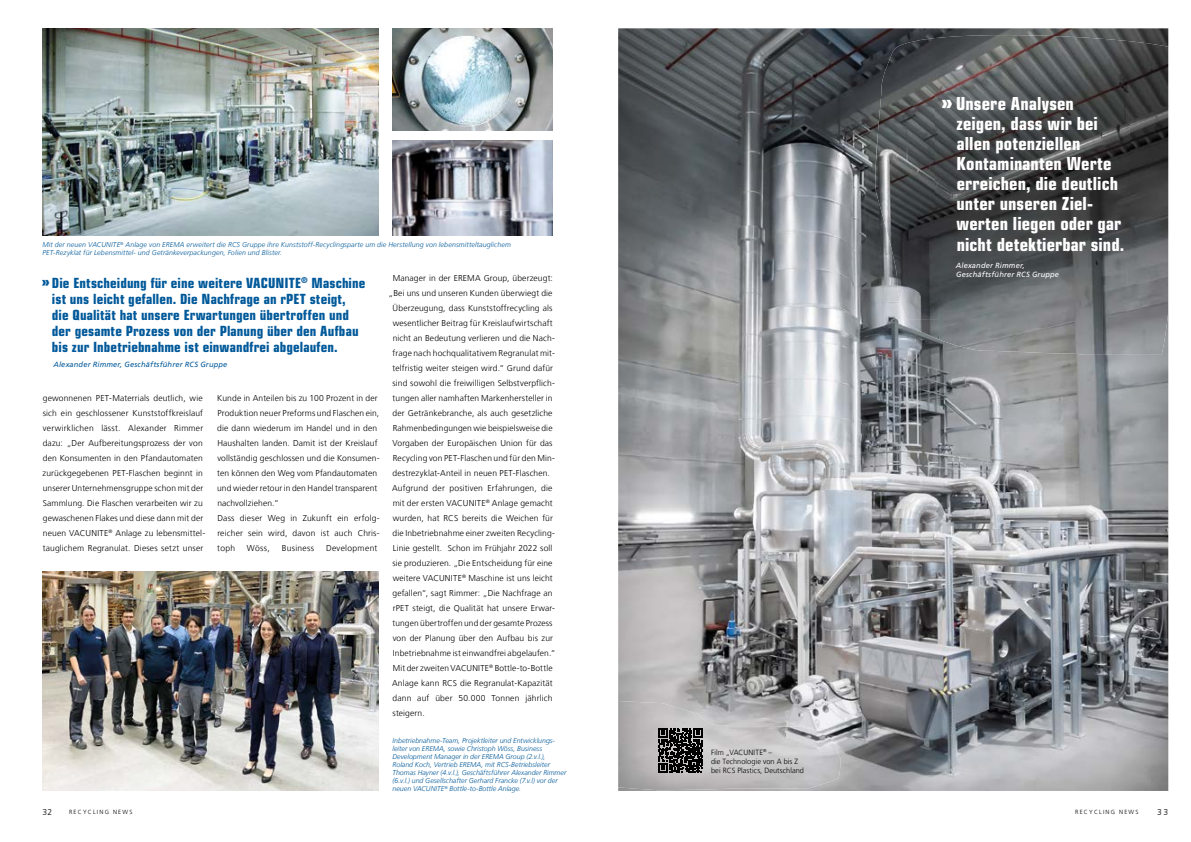
<style>
.page{position:relative;width:1191px;height:842px;background:#fff}
.page>*{position:absolute;margin:0;border:0;box-sizing:border-box;transform-origin:0 0}
.t1{font:700 condensed 18px/20.1px "Eurostile";letter-spacing:.005em;color:#fff}
.t2{font:700 condensed 14.1px/16px "Eurostile";letter-spacing:.005em;color:#00599a}
.t3{font:300 8.5px/15px "Frutiger LT Com";letter-spacing:.015em;color:#000}
.t4{font:300 8.5px "Frutiger LT Com";letter-spacing:.04em;color:#000}
.t5{font:300 8.5px "Frutiger LT Com";letter-spacing:.035em;color:#000}
.t6{font:300 7.5px/9px "Frutiger LT Com";letter-spacing:.01em;color:#000}
.t7{font:italic 7.5px "Frutiger LT Com";letter-spacing:.02em;color:#00599a}
.t8{font:italic 7.5px/9px "Frutiger LT Com";letter-spacing:.02em;color:#fff}
.t9{font:italic 300 7px/8px "Frutiger LT Com";letter-spacing:.01em;color:#00599a}
.t10{font:300 6px "Frutiger LT Com";letter-spacing:.2em;color:#000}
.s1{font-size:16px}
.s2{font-size:23px}
</style>
<div class="page">
<img style="left:618px;top:28px;width:550px;height:763px">
<img style="left:43px;top:571px;width:335px;height:220px">
<img style="left:392px;top:28px;width:161px;height:102px">
<img style="left:392px;top:140px;width:161px;height:95px">
<img style="left:43px;top:28px;width:335px;height:207px">
<img style="left:1168px;top:47px;width:1px;height:265px">
<img style="left:880px;top:35px;width:288px;height:71px">
<img style="left:873px;top:106px;width:64px;height:214px">
<img style="left:1102px;top:106px;width:66px;height:249px">
<img style="left:937px;top:285px;width:165px;height:70px">
<img style="left:906px;top:319px;width:32px;height:20px">
<img style="left:936px;top:91px;width:193px;height:194px">
<img style="left:618px;top:701px;width:222px;height:89px">
<svg style="left:658px;top:728px;width:45px;height:44px;background:#323132"></svg>
<p class="t9" style="left:43px;top:240px;width:470px">Mit der neuen VACUNITE<sup>®</sup> Anlage von EREMA erweitert die RCS Gruppe ihre Kunststoff-Recyclingsparte um die Herstellung von lebensmitteltauglichem<br>PET-Rezyklat für Lebensmittel- und Getränkeverpackungen, Folien und Blister.</p>
<p class="t2" style="left:52px;top:274px;width:315px;text-indent:-11px"><span class="s1">»</span>Die Entscheidung für eine weitere VACUNITE<sup>®</sup> Maschine ist uns leicht gefallen. Die Nachfrage an rPET steigt, die Qualität hat unsere Erwartungen übertroffen und der gesamte Prozess von der Planung über den Aufbau bis zur Inbetriebnahme ist einwandfrei abgelaufen.</p>
<p class="t7" style="left:53px;top:360px;width:175px">Alexander Rimmer, Geschäftsführer RCS Gruppe</p>
<p class="t3" style="left:43px;top:391px;width:164px">gewonnenen PET-Materrials deutlich, wie sich ein geschlossener Kunststoffkreislauf verwirklichen lässt. Alexander Rimmer dazu: „Der Aufbereitungsprozess der von den Konsumenten in den Pfandautomaten zurückgegebenen PET-Flaschen beginnt in unserer Unternehmensgruppe schon mit der Sammlung. Die Flaschen verarbeiten wir zu gewaschenen Flakes und diese dann mit der neuen VACUNITE<sup>®</sup> Anlage zu lebensmittel&shy;tauglichem Regranulat. Dieses setzt unser</p>
<p class="t3" style="left:217px;top:391px;width:164px">Kunde in Anteilen bis zu 100 Prozent in der Produktion neuer Preforms und Flaschen ein, die dann wiederum im Handel und in den Haushalten landen. Damit ist der Kreislauf vollständig geschlossen und die Konsumen&shy;ten können den Weg vom Pfandautomaten und wieder retour in den Handel transparent nachvollziehen.“<br>Dass dieser Weg in Zukunft ein erfolg&shy;reicher sein wird, davon ist auch Chris&shy;toph</p>
<p class="t3" style="left:247px;top:541px;width:25px">Wöss,</p>
<p class="t5" style="left:282px;top:543px;width:34px">Business</p>
<p class="t4" style="left:326px;top:543px;width:53px">Development</p>
<p class="t3" style="left:43px;top:804px;width:11px">32</p>
<p class="t10" style="left:69px;top:808px;width:65px">RECYCLING NEWS</p>
<p class="t3" style="left:393px;top:271px;width:162px">Manager in der EREMA Group, überzeugt:</p>
<p class="t3" style="left:388px;top:286px;width:165px">„Bei uns und unseren Kunden überwiegt die</p>
<p class="t3" style="left:392px;top:301px;width:161px">Überzeugung, dass Kunststoffrecycling als</p>
<p class="t3" style="left:393px;top:316px;width:161px">wesentlicher Beitrag für Kreislaufwirtschaft</p>
<p class="t3" style="left:393px;top:331px;width:164px">nicht an Bedeutung verlieren und die Nach-</p>
<p class="t3" style="left:392px;top:346px;width:164px">frage nach hochqualitativem Regranulat mit-</p>
<p class="t3" style="left:392px;top:361px;width:162px">telfristig weiter steigen wird.“ Grund dafür</p>
<p class="t3" style="left:392px;top:376px;width:164px">sind sowohl die freiwilligen Selbstverpflich-</p>
<p class="t3" style="left:392px;top:391px;width:161px">tungen aller namhaften Markenhersteller in</p>
<p class="t3" style="left:392px;top:406px;width:161px">der Getränkebranche, als auch gesetzliche</p>
<p class="t3" style="left:393px;top:421px;width:161px">Rahmenbedingungen wie beispielsweise die</p>
<p class="t3" style="left:392px;top:436px;width:162px">Vorgaben der Europäischen Union für das</p>
<p class="t3" style="left:393px;top:451px;width:164px">Recycling von PET-Flaschen und für den Min-</p>
<p class="t3" style="left:392px;top:466px;width:159px">destrezyklat-Anteil in neuen PET-Flaschen.</p>
<p class="t3" style="left:392px;top:481px;width:162px">Aufgrund der positiven Erfahrungen, die</p>
<p class="t3" style="left:393px;top:496px;width:161px">mit der ersten VACUNITE<sup>®</sup> Anlage gemacht</p>
<p class="t3" style="left:393px;top:511px;width:162px">wurden, hat RCS bereits die Weichen für</p>
<p class="t3" style="left:392px;top:526px;width:164px">die Inbetriebnahme einer zweiten Recycling-</p>
<p class="t3" style="left:393px;top:541px;width:161px">Linie gestellt. Schon im Frühjahr 2022 soll</p>
<p class="t3" style="left:392px;top:556px;width:161px">sie produzieren. „Die Entscheidung für eine</p>
<p class="t3" style="left:393px;top:571px;width:161px">weitere VACUNITE<sup>®</sup> Maschine ist uns leicht</p>
<p class="t3" style="left:392px;top:586px;width:161px">gefallen“, sagt Rimmer: „Die Nachfrage an</p>
<p class="t3" style="left:393px;top:601px;width:164px">rPET steigt, die Qualität hat unsere Erwar-</p>
<p class="t3" style="left:392px;top:616px;width:161px">tungen übertroffen und der gesamte Prozess</p>
<p class="t3" style="left:393px;top:631px;width:162px">von der Planung über den Aufbau bis zur</p>
<p class="t3" style="left:393px;top:646px;width:164px">Inbetriebnahme ist einwandfrei abgelaufen.“</p>
<p class="t3" style="left:393px;top:661px;width:161px">Mit der zweiten VACUNITE<sup>®</sup> Bottle-to-Bottle</p>
<p class="t3" style="left:392px;top:676px;width:162px">Anlage kann RCS die Regranulat-Kapazität</p>
<p class="t3" style="left:392px;top:691px;width:161px">dann auf über 50.000 Tonnen jährlich</p>
<p class="t3" style="left:392px;top:706px;width:34px">steigern.</p>
<p class="t9" style="left:392px;top:736px;width:175px">Inbetriebnahme-Team, Projektleiter und Entwicklungs&shy;leiter von EREMA, sowie Christoph Wöss, Business Development Manager in der EREMA Group (2.v.l.), Roland Koch, Vertrieb EREMA, mit RCS-Betriebsleiter Thomas Hayner (4.v.l.), Geschäftsführer Alexander Rimmer (6.v.l.) und Gesellschafter Gerhard Francke (7.v.l) vor der neuen VACUNITE<sup>®</sup> Bottle-to-Bottle Anlage.</p>
<h1 class="t1" style="left:956px;top:94px;width:169px;text-indent:-16px"><span class="s2">»</span>Unsere Analysen zeigen, dass wir bei allen potenziellen<br>Kontaminanten Werte erreichen, die deutlich unter unseren Ziel&shy;werten liegen oder gar nicht detektierbar sind.</h1>
<p class="t8" style="left:955px;top:261px;width:105px">Alexander Rimmer,<br>Geschäftsführer RCS Gruppe</p>
<p class="t6" style="left:711px;top:747px;width:94px">Film „VACUNITE<sup>®</sup> –<br>die Technologie von A bis Z bei RCS Plastics, Deutschland</p>
<p class="t10" style="left:1075px;top:808px;width:65px">RECYCLING NEWS</p>
<p class="t3" style="left:1157px;top:804px;width:13px">33</p>
</div>
